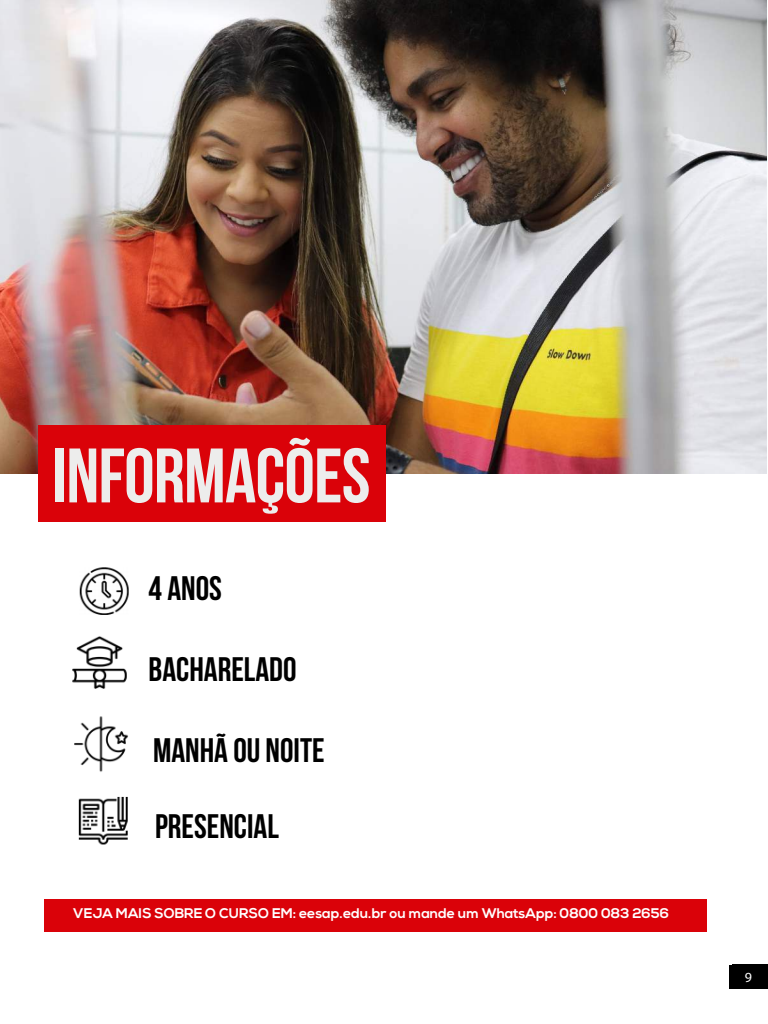
<style>
.page{position:relative;width:768px;height:1024px;background:#fff}
.page>*{position:absolute;margin:0;border:0;box-sizing:border-box;transform-origin:0 0}
.t1{font:700 77px "Bebas Neue";letter-spacing:-.01em;color:#ededec}
.t2{font:700 34px "Bebas Neue";color:#000}
.t3{font:700 14px "Nexa";color:#fff}
.t4{font:14px "Myriad Pro";color:#fff}
</style>
<div class="page">
<img style="left:0;top:0;width:767px;height:474px">
<div style="left:729px;top:965px;width:39px;height:23px;background:#000"></div>
<div style="left:38px;top:425px;width:347px;height:97px;background:#da0209"></div>
<div style="left:45px;top:899px;width:662px;height:33px;background:#da0209"></div>
<img style="left:72px;top:567px;width:57px;height:278px">
<h1 class="t1" style="left:53px;top:434px;width:320px">INFORMAÇÕES</h1>
<h2 class="t2" style="left:149px;top:570px;width:75px">4 ANOS</h2>
<h2 class="t2" style="left:149px;top:651px;width:149px">BACHARELADO</h2>
<h2 class="t2" style="left:153px;top:732px;width:173px">MANHÃ OU NOITE</h2>
<h2 class="t2" style="left:155px;top:808px;width:125px">PRESENCIAL</h2>
<p class="t3" style="left:73px;top:905px;width:597px">VEJA MAIS SOBRE O CURSO EM: eesap.edu.br ou mande um WhatsApp: 0800 083 2656</p>
<p class="t4" style="left:745px;top:968px;width:9px">9</p>
</div>
